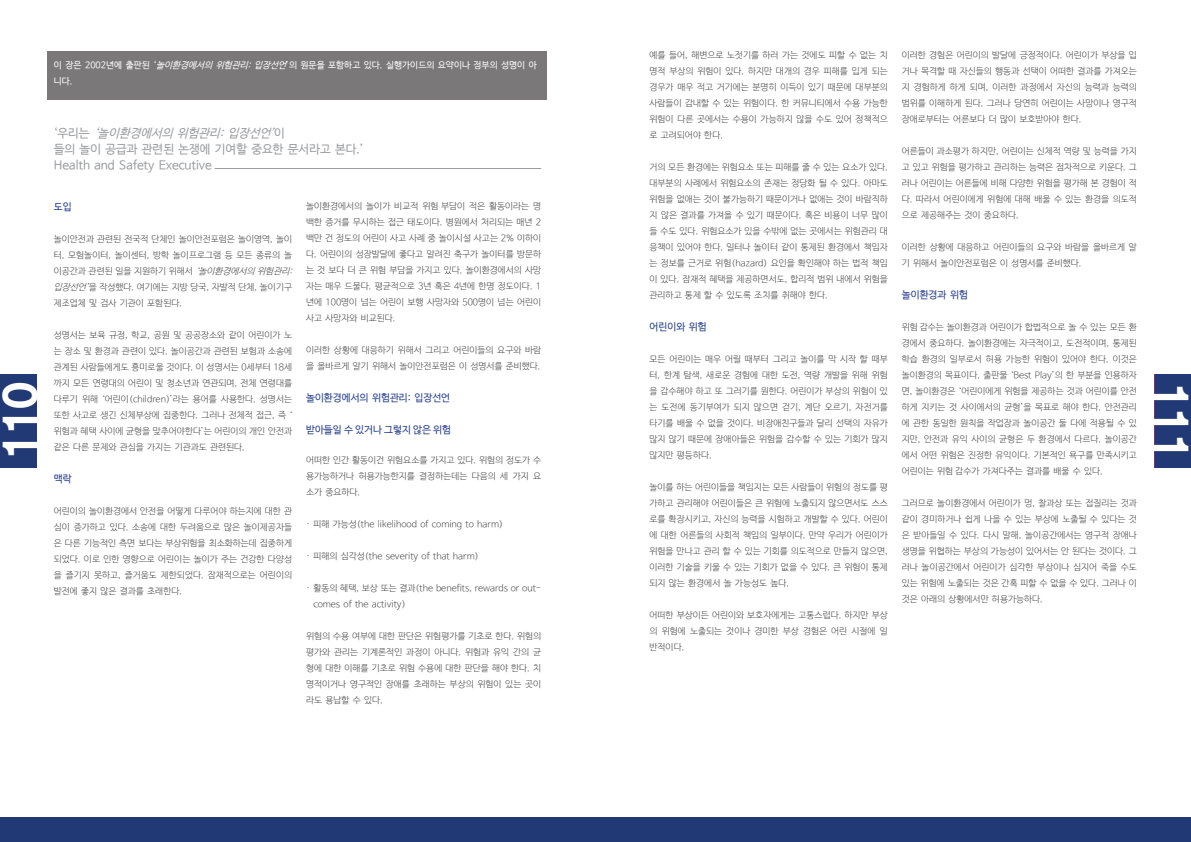
<style>
.page{position:relative;width:1191px;height:842px;background:#fff}
.page>*{position:absolute;margin:0;border:0;box-sizing:border-box;transform-origin:0 0}
.t1{font:45px "YDIYGO360";color:#fff}
.단락2_그레이__제목{font:12px "Nanum Barun Gothic";color:#9b9da0}
.단락2_그레이__제목-2{font:italic 12px "Nanum Barun Gothic";color:#9b9da0}
.단락2_그레이__내용{font:10px "Nanum Barun Gothic";color:#253f8e}
.새스타일{font:300 9px/16px "Nanum Barun Gothic";color:#3e3e3f;text-align:justify}
.박스_내용{font:9px/16px "Nanum Barun Gothic";color:#fff}
.s1{font-style:italic}
.s2{font-style:normal}
</style>
<div class="page">
<div style="left:0;top:374px;width:36px;height:93px;background:#213974"></div>
<hr style="left:215px;top:168px;width:326px;height:1px;background:#9b9da0">
<div style="left:47px;top:51px;width:500px;height:48px;background:#7b7879"></div>
<div style="left:1155px;top:374px;width:36px;height:93px;background:#213974"></div>
<div style="left:0;top:818px;width:1191px;height:24px;background:#213974"></div>
<p class="박스_내용" style="left:54px;top:57px;width:484px">이 장은 2002년에 출판된 ‘<span class="s1">놀이환경에서의 위험관리: 입장선언</span>’의 원문을 포함하고 있다. 실행가이드의 요약이나 정부의 성명이 아 니다.</p>
<p class="t1" style="left:-7px;top:459px;width:77px;rotate:-90deg">110</p>
<p class="단락2_그레이__제목-2" style="left:54px;top:127px;width:232px"><span class="s2">‘ 우 리 는</span> ‘놀이환경에서의 위험관리: 입장선언’<span class="s2">이</span></p>
<p class="단락2_그레이__제목" style="left:54px;top:143px;width:311px">들의 놀이 공급과 관련된 논쟁에 기여할 중요한 문서라고 본다.’</p>
<p class="단락2_그레이__제목" style="left:54px;top:159px;width:159px">Health and Safety Executive</p>
<p class="단락2_그레이__내용" style="left:54px;top:202px;width:19px">도입</p>
<p class="새스타일" style="left:54px;top:231px;width:242px;text-align:left">놀이안전과 관련된 전국적 단체인 놀이안전포럼은 놀이영역, 놀이 터, 모험놀이터, 놀이센터, 방학 놀이프로그램 등 모든 종류의 놀 이공간과 관련된 일을 지원하기 위해서 <span class="s1">‘놀이환경에서의 위험관리: 입장선언’</span>을 작성했다. 여기에는 지방 당국, 자발적 단체, 놀이기구 제조업체 및 검사 기관이 포함된다.</p>
<p class="새스타일" style="left:54px;top:327px;width:240px">성명서는 보육 규정, 학교, 공원 및 공공장소와 같이 어린이가 노 는 장소 및 환경과 관련이 있다. 놀이공간과 관련된 보험과 소송에 관계된 사람들에게도 흥미로울 것이다. 이 성명서는 0세부터 18세 까지 모든 연령대의 어린이 및 청소년과 연관되며, 전체 연령대를 다루기 위해 ‘어린이(children)’라는 용어를 사용한다. 성명서는 또한 사고로 생긴 신체부상에 집중한다. 그러나 전체적 접근, 즉 ‘ 위험과 혜택 사이에 균형을 맞추어야한다’는 어린이의 개인 안전과 같은 다른 문제와 관심을 가지는 기관과도 관련된다.</p>
<p class="단락2_그레이__내용" style="left:54px;top:474px;width:19px">맥락</p>
<p class="새스타일" style="left:54px;top:503px;width:240px">어린이의 놀이환경에서 안전을 어떻게 다루어야 하는지에 대한 관 심이 증가하고 있다. 소송에 대한 두려움으로 많은 놀이제공자들 은 다른 기능적인 측면 보다는 부상위험을 최소화하는데 집중하게 되었다. 이로 인한 영향으로 어린이는 놀이가 주는 건강한 다양성 을 즐기지 못하고, 즐거움도 제한되었다. 잠재적으로는 어린이의 발전에 좋지 않은 결과를 초래한다.</p>
<p class="새스타일" style="left:306px;top:199px;width:237px">놀이환경에서의 놀이가 비교적 위험 부담이 적은 활동이라는 명 백한 증거를 무시하는 접근 태도이다. 병원에서 처리되는 매년 2 백만 건 정도의 어린이 사고 사례 중 놀이시설 사고는 2% 이하이 다. 어린이의 성장발달에 좋다고 알려진 축구가 놀이터를 방문하 는 것 보다 더 큰 위험 부담을 가지고 있다. 놀이환경에서의 사망 자는 매우 드물다. 평균적으로 3년 혹은 4년에 한명 정도이다. 1 년에 100명이 넘는 어린이 보행 사망자와 500명이 넘는 어린이 사고 사망자와 비교된다.</p>
<p class="새스타일" style="left:306px;top:343px;width:236px">이러한 상황에 대응하기 위해서 그리고 어린이들의 요구와 바람 을 올바르게 알기 위해서 놀이안전포럼은 이 성명서를 준비했다.</p>
<p class="단락2_그레이__내용" style="left:306px;top:393px;width:146px">놀이환경에서의 위험관리: 입장선언</p>
<p class="단락2_그레이__내용" style="left:306px;top:425px;width:147px">받아들일 수 있거나 그렇지 않은 위험</p>
<p class="새스타일" style="left:306px;top:453px;width:236px">어떠한 인간 활동이건 위험요소를 가지고 있다. 위험의 정도가 수 용가능하거나 허용가능한지를 결정하는데는 다음의 세 가지 요 소가 중요하다.</p>
<p class="새스타일" style="left:306px;top:517px;width:198px">· 피해 가능성(the likelihood of coming to harm)</p>
<p class="새스타일" style="left:306px;top:549px;width:174px">· 피해의 심각성(the severity of that harm)</p>
<p class="새스타일" style="left:313px;top:581px;width:229px;text-indent:-7px">· 활동의 혜택, 보상 또는 결과(the benefits, rewards or out&shy;comes of the activity)</p>
<p class="새스타일" style="left:306px;top:629px;width:236px">위험의 수용 여부에 대한 판단은 위험평가를 기초로 한다. 위험의 평가와 관리는 기계론적인 과정이 아니다. 위험과 유익 간의 균 형에 대한 이해를 기초로 위험 수용에 대한 판단을 해야 한다. 치 명적이거나 영구적인 장애를 초래하는 부상의 위험이 있는 곳이 라도 용납할 수 있다.</p>
<p class="새스타일" style="left:649px;top:47px;width:240px">예를 들어, 해변으로 노젓기를 하러 가는 것에도 피할 수 없는 치 명적 부상의 위험이 있다. 하지만 대개의 경우 피해를 입게 되는 경우가 매우 적고 거기에는 분명히 이득이 있기 때문에 대부분의 사람들이 감내할 수 있는 위험이다. 한 커뮤니티에서 수용 가능한 위험이 다른 곳에서는 수용이 가능하지 않을 수도 있어 정책적으 로 고려되어야 한다.</p>
<p class="새스타일" style="left:649px;top:159px;width:240px">거의 모든 환경에는 위험요소 또는 피해를 줄 수 있는 요소가 있다. 대부분의 사례에서 위험요소의 존재는 정당화 될 수 있다. 아마도 위험을 없애는 것이 불가능하기 때문이거나 없애는 것이 바람직하 지 않은 결과를 가져올 수 있기 때문이다. 혹은 비용이 너무 많이 들 수도 있다. 위험요소가 있을 수밖에 없는 곳에서는 위험관리 대 응책이 있어야 한다. 일터나 놀이터 같이 통제된 환경에서 책임자 는 정보를 근거로 위험(hazard) 요인을 확인해야 하는 법적 책임 이 있다. 잠재적 혜택을 제공하면서도, 합리적 범위 내에서 위험을 관리하고 통제 할 수 있도록 조치를 취해야 한다.</p>
<p class="단락2_그레이__내용" style="left:649px;top:322px;width:59px">어린이와 위험</p>
<p class="새스타일" style="left:649px;top:351px;width:240px">모든 어린이는 매우 어릴 때부터 그리고 놀이를 막 시작 할 때부 터, 한계 탐색, 새로운 경험에 대한 도전, 역량 개발을 위해 위험 을 감수해야 하고 또 그러기를 원한다. 어린이가 부상의 위험이 있 는 도전에 동기부여가 되지 않으면 걷기, 계단 오르기, 자전거를 타기를 배울 수 없을 것이다. 비장애친구들과 달리 선택의 자유가 많지 않기 때문에 장애아들은 위험을 감수할 수 있는 기회가 많지 않지만 평등하다.</p>
<p class="새스타일" style="left:649px;top:479px;width:240px">놀이를 하는 어린이들을 책임지는 모든 사람들이 위험의 정도를 평 가하고 관리해야 어린이들은 큰 위험에 노출되지 않으면서도 스스 로를 확장시키고, 자신의 능력을 시험하고 개발할 수 있다. 어린이 에 대한 어른들의 사회적 책임의 일부이다. 만약 우리가 어린이가 위험을 만나고 관리 할 수 있는 기회를 의도적으로 만들지 않으면, 이러한 기술을 키울 수 있는 기회가 없을 수 있다. 큰 위험이 통제 되지 않는 환경에서 놀 가능성도 높다.</p>
<p class="새스타일" style="left:649px;top:608px;width:240px">어떠한 부상이든 어린이와 보호자에게는 고통스럽다. 하지만 부상 의 위험에 노출되는 것이나 경미한 부상 경험은 어린 시절에 일 반적이다.</p>
<p class="새스타일" style="left:901px;top:48px;width:237px">이러한 경험은 어린이의 발달에 긍정적이다. 어린이가 부상을 입 거나 목격할 때 자신들의 행동과 선택이 어떠한 결과를 가져오는 지 경험하게 하게 되며, 이러한 과정에서 자신의 능력과 능력의 범위를 이해하게 된다. 그러나 당연히 어린이는 사망이나 영구적 장애로부터는 어른보다 더 많이 보호받아야 한다.</p>
<p class="새스타일" style="left:901px;top:144px;width:236px">어른들이 과소평가 하지만, 어린이는 신체적 역량 및 능력을 가지 고 있고 위험을 평가하고 관리하는 능력은 점차적으로 키운다. 그 러나 어린이는 어른들에 비해 다양한 위험을 평가해 본 경험이 적 다. 따라서 어린이에게 위험에 대해 배울 수 있는 환경을 의도적 으로 제공해주는 것이 중요하다.</p>
<p class="새스타일" style="left:901px;top:240px;width:236px">이러한 상황에 대응하고 어린이들의 요구와 바람을 올바르게 알 기 위해서 놀이안전포럼은 이 성명서를 준비했다.</p>
<p class="단락2_그레이__내용" style="left:901px;top:290px;width:68px">놀이환경과 위험</p>
<p class="새스타일" style="left:901px;top:319px;width:237px">위험 감수는 놀이환경과 어린이가 합법적으로 놀 수 있는 모든 환 경에서 중요하다. 놀이환경에는 자극적이고, 도전적이며, 통제된 학습 환경의 일부로서 허용 가능한 위험이 있어야 한다. 이것은 놀이환경의 목표이다. 출판물 ‘Best Play’의 한 부분을 인용하자 면, 놀이환경은 ‘어린이에게 위험을 제공하는 것과 어린이를 안전 하게 지키는 것 사이에서의 균형’을 목표로 해야 한다. 안전관리 에 관한 동일한 원칙을 작업장과 놀이공간 둘 다에 적용될 수 있 지만, 안전과 유익 사이의 균형은 두 환경에서 다르다. 놀이공간 에서 어떤 위험은 진정한 유익이다. 기본적인 욕구를 만족시키고 어린이는 위험 감수가 가져다주는 결과를 배울 수 있다.</p>
<p class="새스타일" style="left:901px;top:495px;width:236px">그러므로 놀이환경에서 어린이가 멍, 찰과상 또는 접질리는 것과 같이 경미하거나 쉽게 나을 수 있는 부상에 노출될 수 있다는 것 은 받아들일 수 있다. 다시 말해, 놀이공간에서는 영구적 장애나 생명을 위협하는 부상의 가능성이 있어서는 안 된다는 것이다. 그 러나 놀이공간에서 어린이가 심각한 부상이나 심지어 죽을 수도 있는 위험에 노출되는 것은 간혹 피할 수 없을 수 있다. 그러나 이 것은 아래의 상황에서만 허용가능하다.</p>
<p class="t1" style="left:1198px;top:383px;width:77px;rotate:90deg">111</p>
</div>
